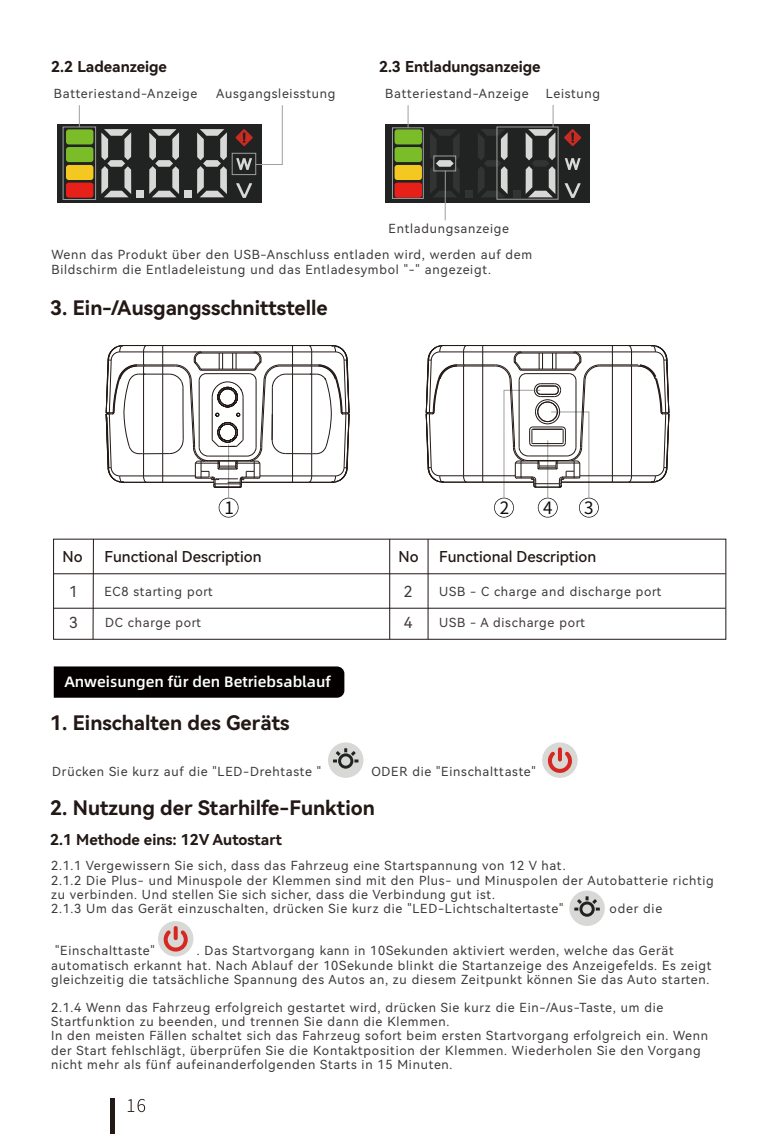
<style>
.page{position:relative;width:780px;height:1134px;background:#fff}
.page>*{position:absolute;margin:0;border:0;box-sizing:border-box;transform-origin:0 0}
.t1{font:20px "Harmony OS Sans SC Bold";color:#221815}
.t2{font:17px "Source Han Sans CN";color:#0d0c0c}
.t3{font:15.25px "Harmony OS Sans SC";color:#3e3a39}
.t4{font:15px "Harmony OS Sans SC Bold";color:#221815}
.t5{font:15px "Harmony OS Sans SC Medium";color:#221815}
.t6{font:500 15px "Alibaba Sans";color:#fff}
.t7{font:12.5px/14.2px "Harmony OS Sans SC";letter-spacing:.06em;color:#3e3a39}
</style>
<div class="page">
<svg style="left:128px;top:1099px;width:17px;height:13px"></svg>
<div style="left:110px;top:1098px;width:5px;height:36px;background:#221815"></div>
<div style="left:54px;top:666px;width:290px;height:32px;background:#040000"></div>
<div style="left:542px;top:742px;width:35px;height:36px;background:#d8d8d6;border-radius:50%"></div>
<svg style="left:547px;top:747px;width:25px;height:27px"></svg>
<div style="left:158px;top:921px;width:35px;height:35px;background:#d8d8d6;border-radius:50%"></div>
<svg style="left:163px;top:926px;width:25px;height:26px"></svg>
<div style="left:328px;top:742px;width:35px;height:36px;background:#d8d8d6;border-radius:50%"></div>
<svg style="left:333px;top:748px;width:25px;height:21px"></svg>
<div style="left:569px;top:890px;width:35px;height:36px;background:#d8d8d6;border-radius:50%"></div>
<svg style="left:574px;top:896px;width:25px;height:21px"></svg>
<div style="left:57px;top:124px;width:204px;height:79px;background:#212222"></div>
<svg style="left:197px;top:129px;width:30px;height:68px"></svg>
<div style="left:136px;top:190px;width:8px;height:8px;background:#d8d8d6"></div>
<div style="left:184px;top:190px;width:8px;height:8px;background:#d8d8d6"></div>
<svg style="left:149px;top:129px;width:30px;height:68px"></svg>
<svg style="left:101px;top:129px;width:30px;height:68px"></svg>
<svg style="left:236px;top:183px;width:16px;height:15px"></svg>
<div style="left:66px;top:129px;width:27px;height:15px;background:#7abd28;border-radius:3px"></div>
<div style="left:66px;top:147px;width:27px;height:15px;background:#7abd28;border-radius:3px"></div>
<div style="left:66px;top:165px;width:27px;height:15px;background:#f3c921;border-radius:3px"></div>
<div style="left:66px;top:183px;width:27px;height:15px;background:#e7211a;border-radius:3px"></div>
<div style="left:385px;top:124px;width:205px;height:79px;background:#212222"></div>
<svg style="left:564px;top:129px;width:17px;height:17px"></svg>
<div style="left:465px;top:190px;width:7px;height:8px;background:#323333"></div>
<div style="left:512px;top:190px;width:8px;height:8px;background:#323333"></div>
<svg style="left:478px;top:129px;width:29px;height:68px"></svg>
<svg style="left:430px;top:129px;width:29px;height:68px"></svg>
<svg style="left:564px;top:183px;width:16px;height:15px"></svg>
<div style="left:394px;top:129px;width:28px;height:15px;background:#7abd28;border-radius:3px"></div>
<div style="left:394px;top:147px;width:28px;height:15px;background:#7abd28;border-radius:3px"></div>
<div style="left:394px;top:165px;width:28px;height:15px;background:#f3c921;border-radius:3px"></div>
<div style="left:394px;top:183px;width:28px;height:15px;background:#e7211a;border-radius:3px"></div>
<svg style="left:564px;top:158px;width:16px;height:12px"></svg>
<svg style="left:79px;top:105px;width:1px;height:22px"></svg>
<div style="left:63px;top:127px;width:33px;height:73px;border:1px solid #9f9fa0"></div>
<div style="left:232px;top:153px;width:24px;height:22px;border:1px solid #9f9fa0"></div>
<svg style="left:407px;top:105px;width:1px;height:22px"></svg>
<svg style="left:525px;top:105px;width:30px;height:92px"></svg>
<hr style="left:445px;top:171px;width:1px;height:49px;background:#9f9fa0">
<div style="left:392px;top:127px;width:31px;height:72px;border:1px solid #9f9fa0"></div>
<div style="left:496px;top:127px;width:62px;height:73px;border:1px solid #9f9fa0"></div>
<div style="left:433px;top:156px;width:23px;height:15px;border:1px solid #9f9fa0"></div>
<hr style="left:93px;top:539px;width:1px;height:100px;background:#221815">
<div style="left:53px;top:539px;width:673px;height:101px;border:1px solid #221815"></div>
<hr style="left:54px;top:573px;width:671px;height:1px;background:#221815">
<hr style="left:54px;top:608px;width:671px;height:1px;background:#221815">
<hr style="left:389px;top:539px;width:1px;height:100px;background:#221815">
<hr style="left:427px;top:539px;width:1px;height:100px;background:#221815">
<svg style="left:219px;top:498px;width:19px;height:20px"></svg>
<hr style="left:228px;top:444px;width:1px;height:54px;background:#9f9fa0">
<svg style="left:425px;top:345px;width:244px;height:173px"></svg>
<svg style="left:105px;top:345px;width:245px;height:143px"></svg>
<svg style="left:235px;top:105px;width:48px;height:65px"></svg>
<p class="t4" style="left:51px;top:57px;width:117px">2.2 Ladeanzeige</p>
<p class="t7" style="left:54px;top:86px;width:145px">Batteriestand-Anzeige</p>
<p class="t7" style="left:216px;top:86px;width:121px">Ausgangsleisstung</p>
<p class="t4" style="left:379px;top:57px;width:163px">2.3 Entladungsanzeige</p>
<p class="t7" style="left:385px;top:86px;width:145px">Batteriestand-Anzeige</p>
<p class="t7" style="left:546px;top:86px;width:56px">Leistung</p>
<p class="t7" style="left:388px;top:221px;width:122px">Entladungsanzeige</p>
<p class="t7" style="left:51px;top:247px;width:482px">Wenn das Produkt über den USB-Anschluss entladen wird, werden auf dem<br>Bildschirm die Entladeleistung und das Entladesymbol "-" angezeigt.</p>
<h1 class="t1" style="left:50px;top:294px;width:279px">3. Ein-/Ausgangsschnittstelle</h1>
<h2 class="t2" style="left:224px;top:499px;width:11px">1</h2>
<h2 class="t2" style="left:499px;top:499px;width:11px">2</h2>
<h2 class="t2" style="left:543px;top:499px;width:11px">4</h2>
<h2 class="t2" style="left:584px;top:499px;width:11px">3</h2>
<p class="t5" style="left:63px;top:546px;width:22px">No</p>
<p class="t5" style="left:104px;top:546px;width:158px">Functional Description</p>
<p class="t5" style="left:398px;top:546px;width:22px">No</p>
<p class="t5" style="left:439px;top:546px;width:158px">Functional Description</p>
<p class="t3" style="left:404px;top:580px;width:10px">2</p>
<p class="t3" style="left:69px;top:580px;width:10px">1</p>
<p class="t7" style="left:104px;top:584px;width:110px">EC8 starting port</p>
<p class="t7" style="left:439px;top:584px;width:224px">USB - C charge and discharge port</p>
<p class="t3" style="left:69px;top:612px;width:10px">3</p>
<p class="t7" style="left:105px;top:615px;width:97px">DC charge port</p>
<p class="t3" style="left:404px;top:612px;width:10px">4</p>
<p class="t7" style="left:439px;top:615px;width:147px">USB - A discharge port</p>
<p class="t6" style="left:64px;top:670px;width:268px">Anweisungen für den Betriebsablauf</p>
<h1 class="t1" style="left:50px;top:709px;width:241px">1. Einschalten des Geräts</h1>
<p class="t7" style="left:52px;top:764px;width:270px">Drücken Sie kurz auf die "LED-Drehtaste "</p>
<p class="t7" style="left:371px;top:764px;width:166px">ODER die "Einschalttaste"</p>
<h1 class="t1" style="left:50px;top:794px;width:326px">2. Nutzung der Starhilfe-Funktion</h1>
<p class="t4" style="left:50px;top:829px;width:233px">2.1 Methode eins: 12V Autostart</p>
<p class="t7" style="left:51px;top:858px;width:664px">2.1.1 Vergewissern Sie sich, dass das Fahrzeug eine Startspannung von 12 V hat.<br>2.1.2 Die Plus- und Minuspole der Klemmen sind mit den Plus- und Minuspolen der Autobatterie richtig zu verbinden. Und stellen Sie sich sicher, dass die Verbindung gut ist.<br>2.1.3 Um das Gerät einzuschalten, drücken Sie kurz die "LED-Lichtschaltertaste"</p>
<p class="t7" style="left:609px;top:901px;width:54px">oder die</p>
<p class="t7" style="left:55px;top:943px;width:101px">"Einschalttaste"</p>
<p class="t7" style="left:51px;top:943px;width:661px;text-indent:146px">. Das Startvorgang kann in 10Sekunden aktiviert werden, welche das Gerät automatisch erkannt hat. Nach Ablauf der 10Sekunde blinkt die Startanzeige des Anzeigefelds. Es zeigt gleichzeitig die tatsächliche Spannung des Autos an, zu diesem Zeitpunkt können Sie das Auto starten.</p>
<p class="t7" style="left:51px;top:1000px;width:658px">2.1.4 Wenn das Fahrzeug erfolgreich gestartet wird, drücken Sie kurz die Ein-/Aus-Taste, um die Startfunktion zu beenden, und trennen Sie dann die Klemmen.<br>In den meisten Fällen schaltet sich das Fahrzeug sofort beim ersten Startvorgang erfolgreich ein. Wenn der Start fehlschlägt, überprüfen Sie die Kontaktposition der Klemmen. Wiederholen Sie den Vorgang nicht mehr als fünf aufeinanderfolgenden Starts in 15 Minuten.</p>
</div>
